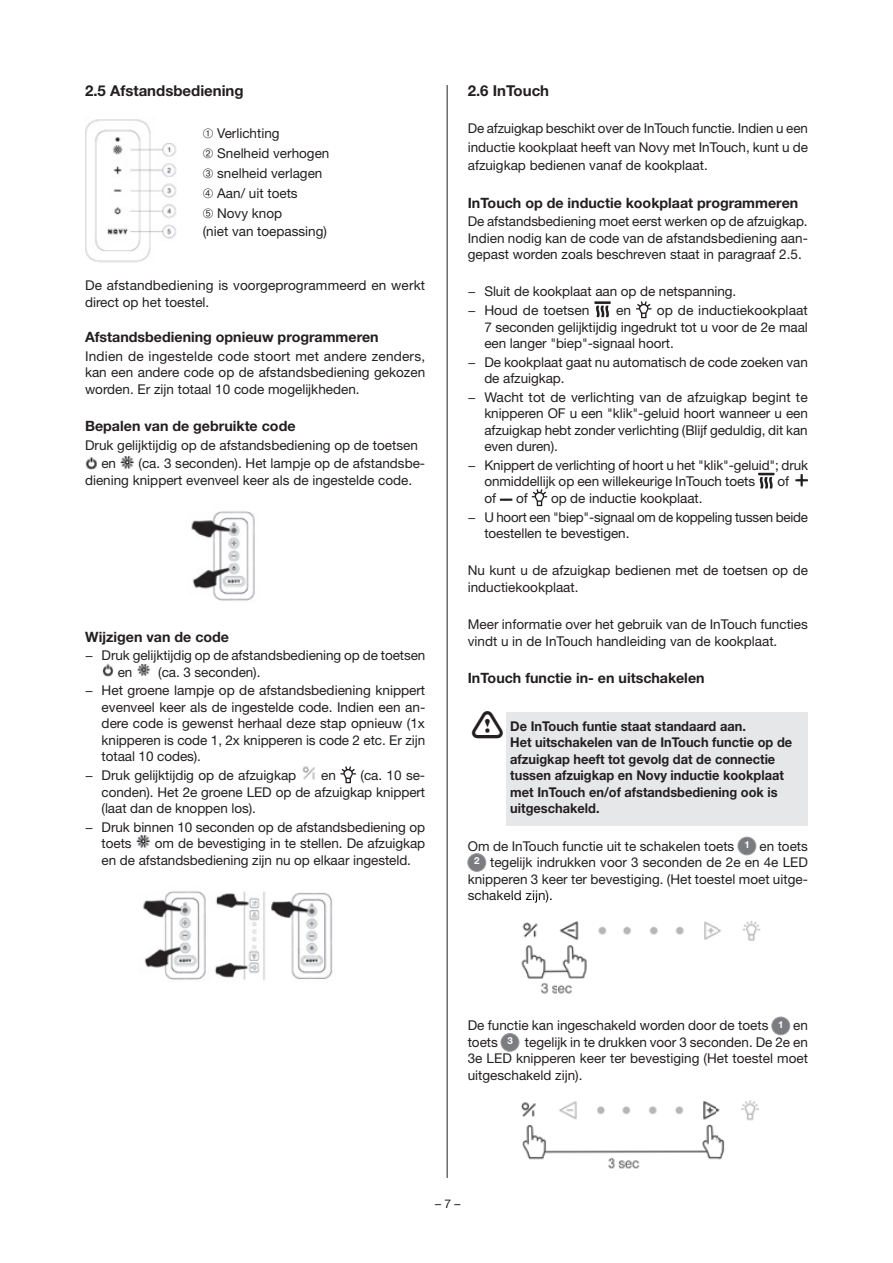
<style>
.page{position:relative;width:893px;height:1263px;background:#fff}
.page>*{position:absolute;margin:0;border:0;box-sizing:border-box;transform-origin:0 0}
.t1{font:700 15px "Helvetica Neue LT Std";color:#231f20}
.t2{font:700 14.25px "Helvetica Neue LTW1 G";color:#231f20}
.t3{font:13.5px/16.5px "Helvetica Neue LT Std";color:#231f20}
.t4{font:700 13.5px/16.5px "Helvetica Neue LT Std";color:#231f20;scale:.95 1}
.t5{font:12px "Helvetica Neue LT Std";color:#231f20}
</style>
<div class="page">
<hr style="left:447px;top:85px;width:1px;height:1093px;background:#231f20">
<img style="left:85px;top:119px;width:92px;height:144px">
<img style="left:85px;top:457px;width:12px;height:13px">
<img style="left:120px;top:456px;width:14px;height:13px">
<img style="left:102px;top:664px;width:11px;height:13px">
<img style="left:137px;top:664px;width:13px;height:12px">
<img style="left:302px;top:766px;width:13px;height:14px">
<svg style="left:340px;top:766px;width:16px;height:17px"></svg>
<img style="left:136px;top:835px;width:14px;height:13px">
<img style="left:191px;top:511px;width:64px;height:90px">
<img style="left:143px;top:891px;width:190px;height:89px">
<div style="left:506px;top:713px;width:302px;height:113px;background:#e6e7e9"></div>
<svg style="left:594px;top:301px;width:17px;height:16px"></svg>
<svg style="left:636px;top:301px;width:16px;height:17px"></svg>
<svg style="left:758px;top:473px;width:17px;height:16px"></svg>
<svg style="left:795px;top:474px;width:13px;height:12px"></svg>
<svg style="left:500px;top:498px;width:13px;height:3px"></svg>
<svg style="left:532px;top:489px;width:15px;height:17px"></svg>
<div style="left:738px;top:837px;width:18px;height:18px;background:#7a7c7f;border-radius:50%"></div>
<div style="left:738px;top:837px;width:18px;height:18px;border:1px solid #999b9e;border-radius:50%"></div>
<div style="left:468px;top:854px;width:18px;height:17px;background:#7a7c7f;border-radius:50%"></div>
<div style="left:468px;top:853px;width:18px;height:18px;border:1px solid #999b9e;border-radius:50%"></div>
<img style="left:521px;top:920px;width:240px;height:74px">
<img style="left:504px;top:898px;width:48px;height:5px">
<div style="left:772px;top:1017px;width:18px;height:18px;background:#7a7c7f;border-radius:50%"></div>
<div style="left:772px;top:1017px;width:18px;height:18px;border:1px solid #999b9e;border-radius:50%"></div>
<div style="left:501px;top:1033px;width:18px;height:18px;background:#7a7c7f;border-radius:50%"></div>
<div style="left:501px;top:1033px;width:18px;height:18px;border:1px solid #999b9e;border-radius:50%"></div>
<img style="left:521px;top:1100px;width:238px;height:69px">
<p class="t1" style="left:85px;top:81px;width:160px">2.5 Afstandsbediening</p>
<p class="t3" style="left:203px;top:123px;width:128px;line-height:20.1px">➀ Verlichting<br>➁ Snelheid verhogen<br>➂ snelheid verlagen<br>➃ Aan/ uit toets<br>➄ Novy knop</p>
<p class="t3" style="left:203px;top:223px;width:126px">(niet van toepassing)</p>
<p class="t3" style="left:85px;top:277px;width:342px">De afstandbediening is voorgeprogrammeerd en werkt direct op het toestel.</p>
<p class="t2" style="left:85px;top:328px;width:295px">Afstandsbediening opnieuw programmeren</p>
<p class="t3" style="left:85px;top:347px;width:342px;text-align:justify">Indien de ingestelde code stoort met andere zenders, kan een andere code op de afstandsbediening gekozen worden. Er zijn totaal 10 code mogelijkheden.</p>
<p class="t2" style="left:85px;top:417px;width:212px">Bepalen van de gebruikte code</p>
<p class="t3" style="left:101px;top:435px;width:318px;line-height:18.6px;text-indent:-16px">Druk gelijktijdig op de afstandsbediening op de toetsen en</p>
<p class="t3" style="left:85px;top:455px;width:342px;text-indent:53px">(ca. 3 seconden). Het lampje op de afstandsbe&shy;diening knippert evenveel keer als de ingestelde code.</p>
<p class="t2" style="left:85px;top:628px;width:146px">Wijzigen van de code</p>
<p class="t3" style="left:118px;top:647px;width:309px;text-indent:-33px">− Druk gelijktijdig op de afstandsbediening op de toetsen en</p>
<p class="t3" style="left:85px;top:662px;width:342px;line-height:18.6px;text-indent:73px">(ca. 3 seconden).<br>− Het groene lampje op de afstandsbediening knippert</p>
<p class="t3" style="left:102px;top:699px;width:325px;text-align:justify">evenveel keer als de ingestelde code. Indien een an&shy;dere code is gewenst herhaal deze stap opnieuw (1x knipperen is code 1, 2x knipperen is code 2 etc. Er zijn totaal 10 codes).</p>
<p class="t3" style="left:85px;top:767px;width:213px">− Druk gelijktijdig op de afzuigkap</p>
<p class="t3" style="left:321px;top:767px;width:16px">en</p>
<p class="t3" style="left:102px;top:767px;width:325px;text-align:justify;text-indent:259px">(ca. 10 se&shy;conden). Het 2e groene LED op de afzuigkap knippert (laat dan de knoppen los).</p>
<p class="t3" style="left:102px;top:818px;width:325px;text-indent:-17px">− Druk binnen 10 seconden op de afstandsbediening op toets</p>
<p class="t3" style="left:102px;top:835px;width:325px;text-indent:53px">om de bevestiging in te stellen. De afzuigkap en de afstandsbediening zijn nu op elkaar ingesteld.</p>
<p class="t1" style="left:468px;top:81px;width:83px">2.6 InTouch</p>
<p class="t3" style="left:468px;top:119px;width:342px;line-height:18.6px;text-align:justify">De afzuigkap beschikt over de InTouch functie. Indien u een inductie kookplaat heeft van Novy met InTouch, kunt u de afzuigkap bedienen vanaf de kookplaat.</p>
<p class="t2" style="left:468px;top:194px;width:332px">InTouch op de inductie kookplaat programmeren</p>
<p class="t3" style="left:468px;top:213px;width:342px;text-align:justify">De afstandsbediening moet eerst werken op de afzuigkap.<br>Indien nodig kan de code van de afstandsbediening aan&shy;gepast worden zoals beschreven staat in paragraaf 2.5.</p>
<p class="t3" style="left:468px;top:282px;width:270px;line-height:18.6px">− Sluit de kookplaat aan op de netspanning. − Houd de toetsen</p>
<p class="t3" style="left:484px;top:302px;width:325px;text-align:justify;text-indent:172px">op de inductiekookplaat 7 seconden gelijktijdig ingedrukt tot u voor de 2e maal een langer "biep"-signaal hoort.</p>
<p class="t3" style="left:484px;top:353px;width:325px;text-indent:-17px">− De kookplaat gaat nu automatisch de code zoeken van de afzuigkap.</p>
<p class="t3" style="left:484px;top:389px;width:325px;text-align:justify;text-indent:-17px">− Wacht tot de verlichting van de afzuigkap begint te knipperen OF u een "klik"-geluid hoort wanneer u een afzuigkap hebt zonder verlichting (Blijf geduldig, dit kan even duren).</p>
<p class="t3" style="left:484px;top:457px;width:325px;text-indent:-17px">− Knippert de verlichting of hoort u het "klik"-geluid"; druk onmiddellijk op een willekeurige InTouch toets</p>
<p class="t3" style="left:616px;top:302px;width:17px">en</p>
<p class="t3" style="left:778px;top:473px;width:13px">of</p>
<p class="t3" style="left:484px;top:490px;width:13px">of</p>
<p class="t3" style="left:516px;top:490px;width:13px">of</p>
<p class="t3" style="left:468px;top:489px;width:342px;line-height:18.6px;text-indent:83px">op de inductie kookplaat.<br>− U hoort een "biep"-signaal om de koppeling tussen beide</p>
<p class="t3" style="left:484px;top:525px;width:147px">toestellen te bevestigen.</p>
<p class="t3" style="left:468px;top:562px;width:342px">Nu kunt u de afzuigkap bedienen met de toetsen op de inductiekookplaat.</p>
<p class="t3" style="left:468px;top:616px;width:342px">Meer informatie over het gebruik van de InTouch functies vindt u in de InTouch handleiding van de kookplaat.</p>
<p class="t2" style="left:468px;top:669px;width:238px">InTouch functie in- en uitschakelen</p>
<p class="t4" style="left:510px;top:717px;width:298px">De InTouch funtie staat standaard aan.<br>Het uitschakelen van de InTouch functie op de afzuigkap heeft tot gevolg dat de connectie tussen afzuigkap en Novy inductie kookplaat met InTouch en/of afstandsbediening ook is uitgeschakeld.</p>
<p class="t3" style="left:468px;top:837px;width:342px">Om de InTouch functie uit te schakelen toets <sup>1</sup> en toets</p>
<p class="t3" style="left:474px;top:854px;width:335px"><sup>2</sup> tegelijk indrukken voor 3 seconden de 2e en 4e LED</p>
<p class="t3" style="left:468px;top:870px;width:342px">knipperen 3 keer ter bevestiging. (Het toestel moet uitge-</p>
<p class="t3" style="left:468px;top:887px;width:86px">schakeld zijn).</p>
<p class="t3" style="left:468px;top:1017px;width:342px;text-align:justify">De functie kan ingeschakeld worden door de toets <sup>1</sup> en toets <sup>3</sup> tegelijk in te drukken voor 3 seconden. De 2e en 3e LED knipperen keer ter bevestiging (Het toestel moet uitgeschakeld zijn).</p>
<p class="t5" style="left:435px;top:1196px;width:27px">– 7 –</p>
</div>
